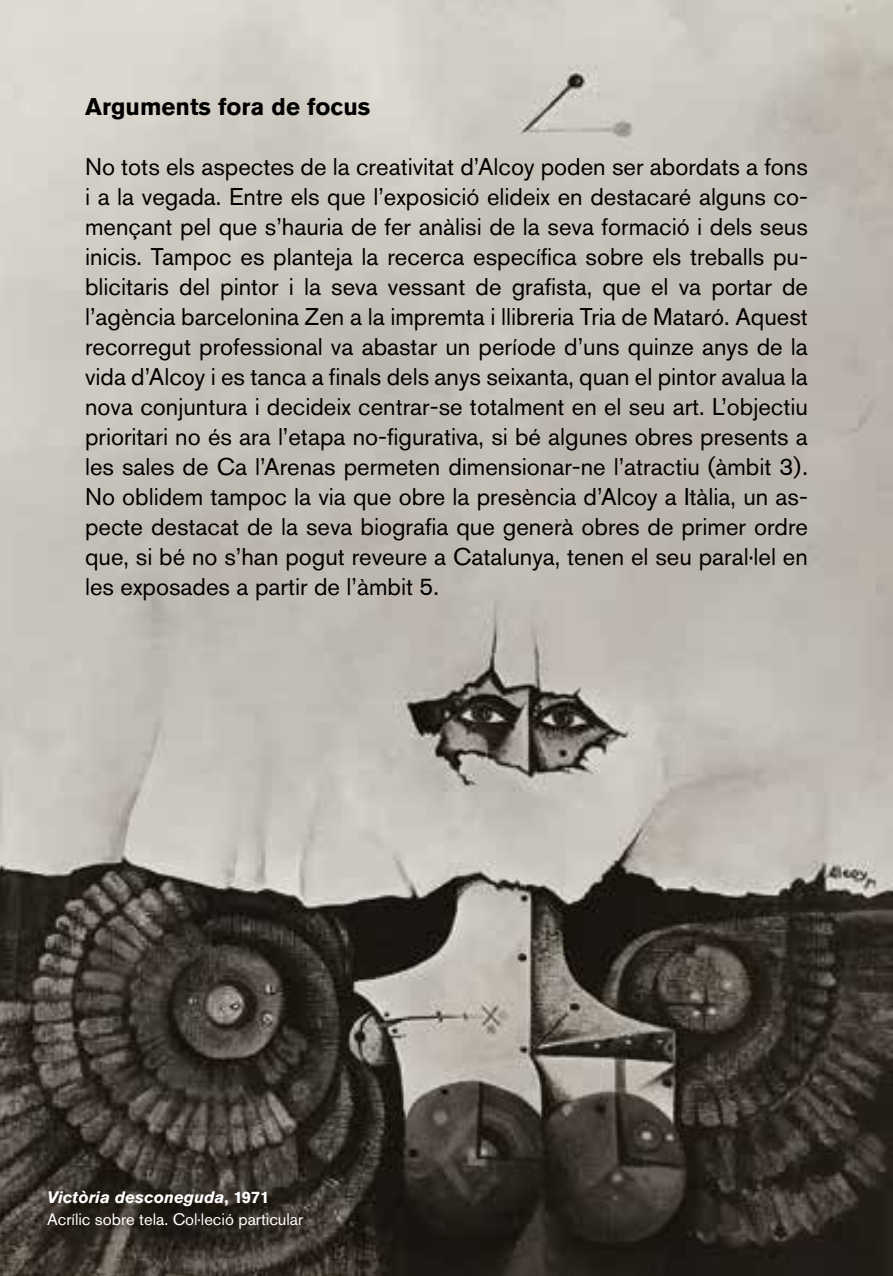
<style>
.page{position:relative;width:893px;height:1276px;background:#fff}
.page>*{position:absolute;margin:0;border:0;box-sizing:border-box;transform-origin:0 0}
.t1{font:24px/30px "Akzidenz Grotesk BQ";color:#000;text-align:justify}
.t2{font:700 24px "Akzidenz Grotesk BQ";color:#000}
.t3{font:16.5px/22.5px "Akzidenz Grotesk BQ";color:#fff}
.s1{font-weight:700;font-style:italic}
.s2{font-weight:700}
</style>
<div class="page">
<img style="left:0;top:0;width:893px;height:1276px">
<p class="t2" style="left:85px;top:93px;width:287px">Arguments fora de focus</p>
<p class="t1" style="left:85px;top:152px;width:724px">No tots els aspectes de la creativitat d’Alcoy poden ser abordats a fons i a la vegada. Entre els que l’exposició elideix en destacaré alguns co&shy;mençant pel que s’hauria de fer anàlisi de la seva formació i dels seus inicis. Tampoc es planteja la recerca específica sobre els treballs pu&shy;blicitaris del pintor i la seva vessant de grafista, que el va portar de l’agència barcelonina Zen a la impremta i llibreria Tria de Mataró. Aquest recorregut professional va abastar un període d’uns quinze anys de la vida d’Alcoy i es tanca a finals dels anys seixanta, quan el pintor avalua la nova conjuntura i decideix centrar-se totalment en el seu art. L’objectiu prioritari no és ara l’etapa no-figurativa, si bé algunes obres presents a les sales de Ca l’Arenas permeten dimensionar-ne l’atractiu (àmbit 3).<br>No oblidem tampoc la via que obre la presència d’Alcoy a Itàlia, un as&shy;pecte destacat de la seva biografia que generà obres de primer ordre que, si bé no s’han pogut reveure a Catalunya, tenen el seu paral·lel en les exposades a partir de l’àmbit 5.</p>
<p class="t3" style="left:47px;top:1185px;width:258px"><span class="s1">Victòria desconeguda</span><span class="s2">, 1971<br></span>Acrílic sobre tela. Col·leció particular</p>
</div>
